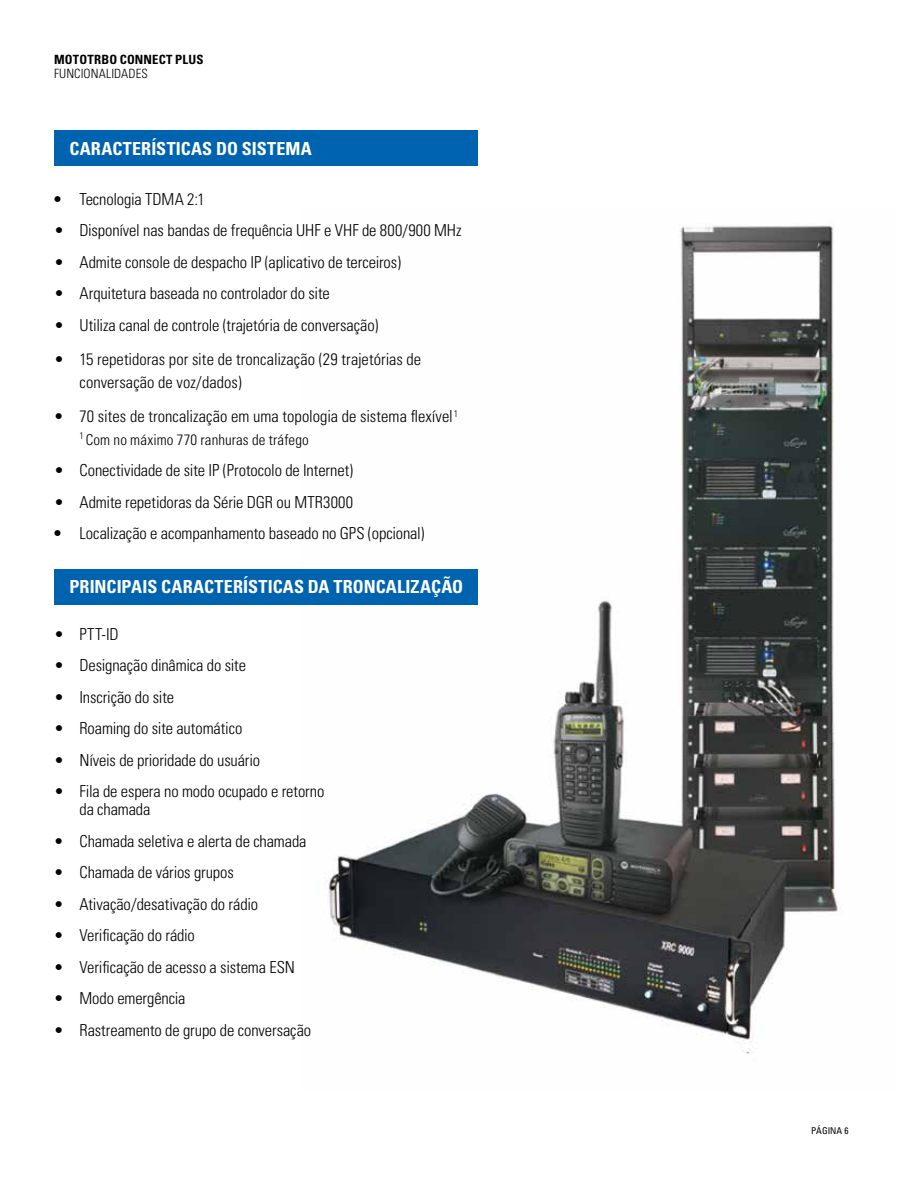
<style>
.page{position:relative;width:918px;height:1188px;background:#fff}
.page>*{position:absolute;margin:0;border:0;box-sizing:border-box;transform-origin:0 0}
.t1{font:700 condensed 18px "Univers";letter-spacing:.01em;color:#fff}
.t2{font:300 condensed 16.5px/22.5px "Univers";letter-spacing:-.005em;color:#000}
.t3{font:300 condensed 15px "Univers";letter-spacing:.01em;color:#000}
.t4{font:700 condensed 12.75px "Univers";letter-spacing:.015em;color:#000}
.t5{font:300 condensed 12.75px "Univers";letter-spacing:.005em;color:#000}
.t6{font:condensed 9.3px "Univers";color:#000}
.s1{font-weight:700}
</style>
<div class="page">
<img style="left:326px;top:225px;width:517px;height:829px">
<div style="left:54px;top:131px;width:423px;height:35px;background:#0063b0"></div>
<div style="left:54px;top:569px;width:423px;height:36px;background:#0063b0"></div>
<p class="t4" style="left:54px;top:52px;width:151px">MOTOTRBO CONNECT PLUS</p>
<p class="t5" style="left:54px;top:66px;width:95px">FUNCIONALIDADES</p>
<p class="t1" style="left:69px;top:138px;width:244px">CARACTERÍSTICAS DO SISTEMA</p>
<p class="t2" style="left:54px;top:188px;width:152px"><span class="s1">•</span> Tecnologia TDMA 2:1</p>
<p class="t2" style="left:54px;top:219px;width:409px">• Disponível nas bandas de frequência UHF e VHF de 800/900 MHz</p>
<p class="t2" style="left:54px;top:251px;width:349px">• Admite console de despacho IP (aplicativo de terceiros)</p>
<p class="t2" style="left:54px;top:282px;width:277px">• Arquitetura baseada no controlador do site</p>
<p class="t2" style="left:54px;top:314px;width:326px">• Utiliza canal de controle (trajetória de conversação)</p>
<p class="t2" style="left:79px;top:348px;width:343px;text-indent:-25px">• 15 repetidoras por site de troncalização (29 trajetórias de conversação de voz/dados)</p>
<p class="t2" style="left:54px;top:405px;width:406px">• 70 sites de troncalização em uma topologia de sistema flexível<sup>1</sup></p>
<p class="t3" style="left:80px;top:430px;width:231px"><sup>1</sup> Com no máximo 770 ranhuras de tráfego</p>
<p class="t2" style="left:54px;top:459px;width:301px">• Conectividade de site IP (Protocolo de Internet)</p>
<p class="t2" style="left:54px;top:491px;width:301px">• Admite repetidoras da Série DGR ou MTR3000</p>
<p class="t2" style="left:54px;top:522px;width:372px"><span class="s1">•</span> Localização e acompanhamento baseado no GPS (opcional)</p>
<p class="t1" style="left:69px;top:576px;width:395px">PRINCIPAIS CARACTERÍSTICAS DA TRONCALIZAÇÃO</p>
<p class="t2" style="left:54px;top:623px;width:66px">• PTT-ID</p>
<p class="t2" style="left:54px;top:654px;width:194px">• Designação dinâmica do site</p>
<p class="t2" style="left:54px;top:686px;width:122px">• Inscrição do site</p>
<p class="t2" style="left:54px;top:717px;width:190px">• Roaming do site automático</p>
<p class="t2" style="left:54px;top:749px;width:208px">• Níveis de prioridade do usuário</p>
<p class="t2" style="left:79px;top:783px;width:246px;line-height:18px;text-indent:-25px">• Fila de espera no modo ocupado e retorno da chamada</p>
<p class="t2" style="left:54px;top:830px;width:254px">• Chamada seletiva e alerta de chamada</p>
<p class="t2" style="left:54px;top:861px;width:181px">• Chamada de vários grupos</p>
<p class="t2" style="left:54px;top:893px;width:206px">• Ativação/desativação do rádio</p>
<p class="t2" style="left:54px;top:924px;width:142px">• Verificação do rádio</p>
<p class="t2" style="left:54px;top:956px;width:242px">• Verificação de acesso a sistema ESN</p>
<p class="t2" style="left:54px;top:987px;width:133px">• Modo emergência</p>
<p class="t2" style="left:54px;top:1019px;width:259px">• Rastreamento de grupo de conversação</p>
<p class="t6" style="left:811px;top:1125px;width:39px">PÁGINA 6</p>
</div>
